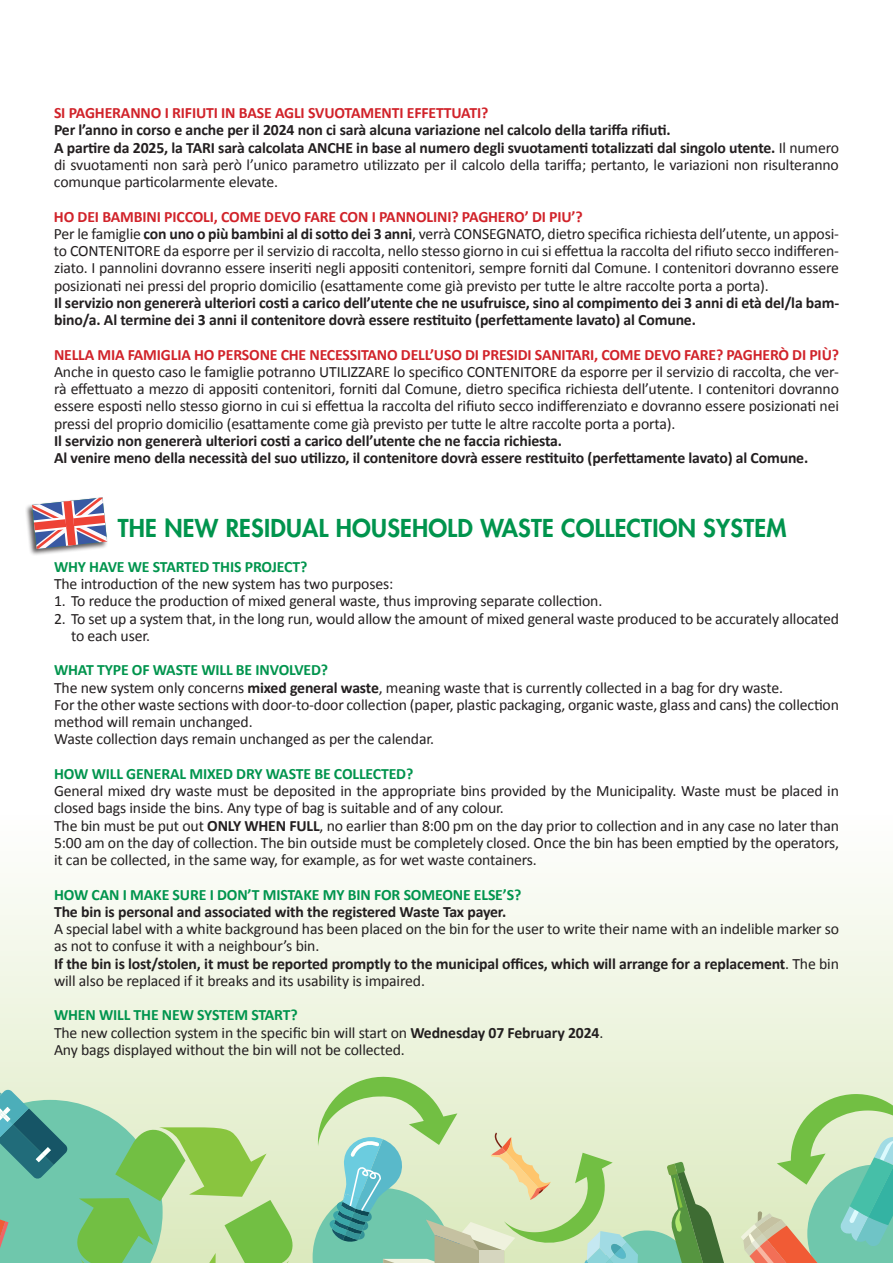
<style>
.page{position:relative;width:893px;height:1263px;background:#fff}
.page>*{position:absolute;margin:0;border:0;box-sizing:border-box;transform-origin:0 0}
.t1{font:800 24px "Futura";letter-spacing:.01em;color:#00944d}
.t2{font:15.75px/17.2px "Calibri";letter-spacing:-.01em;color:#231f20}
.t3{font:700 15.75px/17.2px "Calibri";letter-spacing:-.01em;color:#231f20}
.t4{font:700 15.75px "Calibri";letter-spacing:-.01em;color:#d1232a}
.t5{font:700 15.75px "Calibri";letter-spacing:-.01em;color:#00944d}
.s1{font-weight:400}
.s2{font-weight:700;color:#d1232a}
.s3{font-weight:700}
.s4{font-weight:700;color:#00944d}
</style>
<div class="page">
<div style="left:0;top:812px;width:893px;height:451px;background:linear-gradient(to bottom,#fffeff,#dae9bd)"></div>
<div style="left:25px;top:496px;width:83px;height:60px;background:#231f20;opacity:.75"></div>
<svg style="left:32px;top:497px;width:75px;height:52px"></svg>
<svg style="left:741px;top:1093px;width:152px;height:170px"></svg>
<svg style="left:0;top:1089px;width:299px;height:174px"></svg>
<svg style="left:313px;top:1070px;width:416px;height:193px"></svg>
<p class="t4" style="left:54px;top:103px;width:436px">SI PAGHERANNO I RIFIUTI IN BASE AGLI SVUOTAMENTI EFFETTUATI?</p>
<p class="t3" style="left:54px;top:121px;width:787px">Per l’anno in corso e anche per il 2024 non ci sarà alcuna variazione nel calcolo della tariffa rifiuti.<br>A partire da 2025, la TARI sarà calcolata ANCHE in base al numero degli svuotamenti totalizzati dal singolo utente. <span class="s1">Il numero di svuotamenti non sarà però l’unico parametro utilizzato per il calcolo della tariffa; pertanto, le variazioni non risulteranno comunque particolarmente elevate.</span></p>
<p class="t2" style="left:54px;top:207px;width:786px"><span class="s2">HO DEI BAMBINI PICCOLI, COME DEVO FARE CON I PANNOLINI? PAGHERO’ DI PIU’?<br></span>Per le famiglie <span class="s3">con uno o più bambini al di sotto dei 3 anni</span>, verrà CONSEGNATO, dietro specifica richiesta dell’utente, un apposi&shy;to CONTENITORE da esporre per il servizio di raccolta, nello stesso giorno in cui si effettua la raccolta del rifiuto secco indifferen&shy;ziato. I pannolini dovranno essere inseriti negli appositi contenitori, sempre forniti dal Comune. I contenitori dovranno essere posizionati nei pressi del proprio domicilio (esattamente come già previsto per tutte le altre raccolte porta a porta).</p>
<p class="t3" style="left:54px;top:293px;width:787px">Il servizio non genererà ulteriori costi a carico dell’utente che ne usufruisce, sino al compimento dei 3 anni di età del/la bam&shy;bino/a. Al termine dei 3 anni il contenitore dovrà essere restituito (perfettamente lavato) al Comune.</p>
<p class="t4" style="left:54px;top:345px;width:786px">NELLA MIA FAMIGLIA HO PERSONE CHE NECESSITANO DELL’USO DI PRESIDI SANITARI, COME DEVO FARE? PAGHERÒ DI PIÙ?</p>
<p class="t2" style="left:54px;top:362px;width:786px;text-align:justify">Anche in questo caso le famiglie potranno UTILIZZARE lo specifico CONTENITORE da esporre per il servizio di raccolta, che ver&shy;rà effettuato a mezzo di appositi contenitori, forniti dal Comune, dietro specifica richiesta dell’utente. I contenitori dovranno essere esposti nello stesso giorno in cui si effettua la raccolta del rifiuto secco indifferenziato e dovranno essere posizionati nei pressi del proprio domicilio (esattamente come già previsto per tutte le altre raccolte porta a porta).</p>
<p class="t3" style="left:54px;top:431px;width:756px">Il servizio non genererà ulteriori costi a carico dell’utente che ne faccia richiesta.<br>Al venire meno della necessità del suo utilizzo, il contenitore dovrà essere restituito (perfettamente lavato) al Comune.</p>
<h1 class="t1" style="left:118px;top:513px;width:670px">THE NEW RESIDUAL HOUSEHOLD WASTE COLLECTION SYSTEM</h1>
<p class="t5" style="left:54px;top:557px;width:255px">WHY HAVE WE STARTED THIS PROJECT?</p>
<p class="t2" style="left:54px;top:575px;width:341px">The introduction of the new system has two purposes:</p>
<p class="t2" style="left:54px;top:592px;width:550px">1. To reduce the production of mixed general waste, thus improving separate collection.</p>
<p class="t2" style="left:71px;top:609px;width:769px;text-indent:-17px">2. To set up a system that, in the long run, would allow the amount of mixed general waste produced to be accurately allocated to each user.</p>
<p class="t2" style="left:54px;top:661px;width:786px"><span class="s4">WHAT TYPE OF WASTE WILL BE INVOLVED?<br></span>The new system only concerns <span class="s3">mixed general waste</span>, meaning waste that is currently collected in a bag for dry waste.<br>For the other waste sections with door-to-door collection (paper, plastic packaging, organic waste, glass and cans) the collection method will remain unchanged.<br>Waste collection days remain unchanged as per the calendar.</p>
<p class="t5" style="left:54px;top:764px;width:361px">HOW WILL GENERAL MIXED DRY WASTE BE COLLECTED?</p>
<p class="t2" style="left:54px;top:781px;width:786px">General mixed dry waste must be deposited in the appropriate bins provided by the Municipality. Waste must be placed in closed bags inside the bins. Any type of bag is suitable and of any colour.<br>The bin must be put out <span class="s3">ONLY WHEN FULL</span>, no earlier than 8:00 pm on the day prior to collection and in any case no later than 5:00 am on the day of collection. The bin outside must be completely closed. Once the bin has been emptied by the operators, it can be collected, in the same way, for example, as for wet waste containers.</p>
<p class="t5" style="left:54px;top:885px;width:469px">HOW CAN I MAKE SURE I DON’T MISTAKE MY BIN FOR SOMEONE ELSE’S?</p>
<p class="t3" style="left:54px;top:902px;width:454px">The bin is personal and associated with the registered Waste Tax payer.</p>
<p class="t2" style="left:54px;top:919px;width:786px">A special label with a white background has been placed on the bin for the user to write their name with an indelible marker so as not to confuse it with a neighbour’s bin.<br><span class="s3">If the bin is lost/stolen, it must be reported promptly to the municipal offices, which will arrange for a replacement</span>. The bin will also be replaced if it breaks and its usability is impaired.</p>
<p class="t2" style="left:54px;top:1006px;width:551px"><span class="s4">WHEN WILL THE NEW SYSTEM START?<br></span>The new collection system in the specific bin will start on <span class="s3">Wednesday 07 February 2024</span>.<br>Any bags displayed without the bin will not be collected.</p>
</div>
